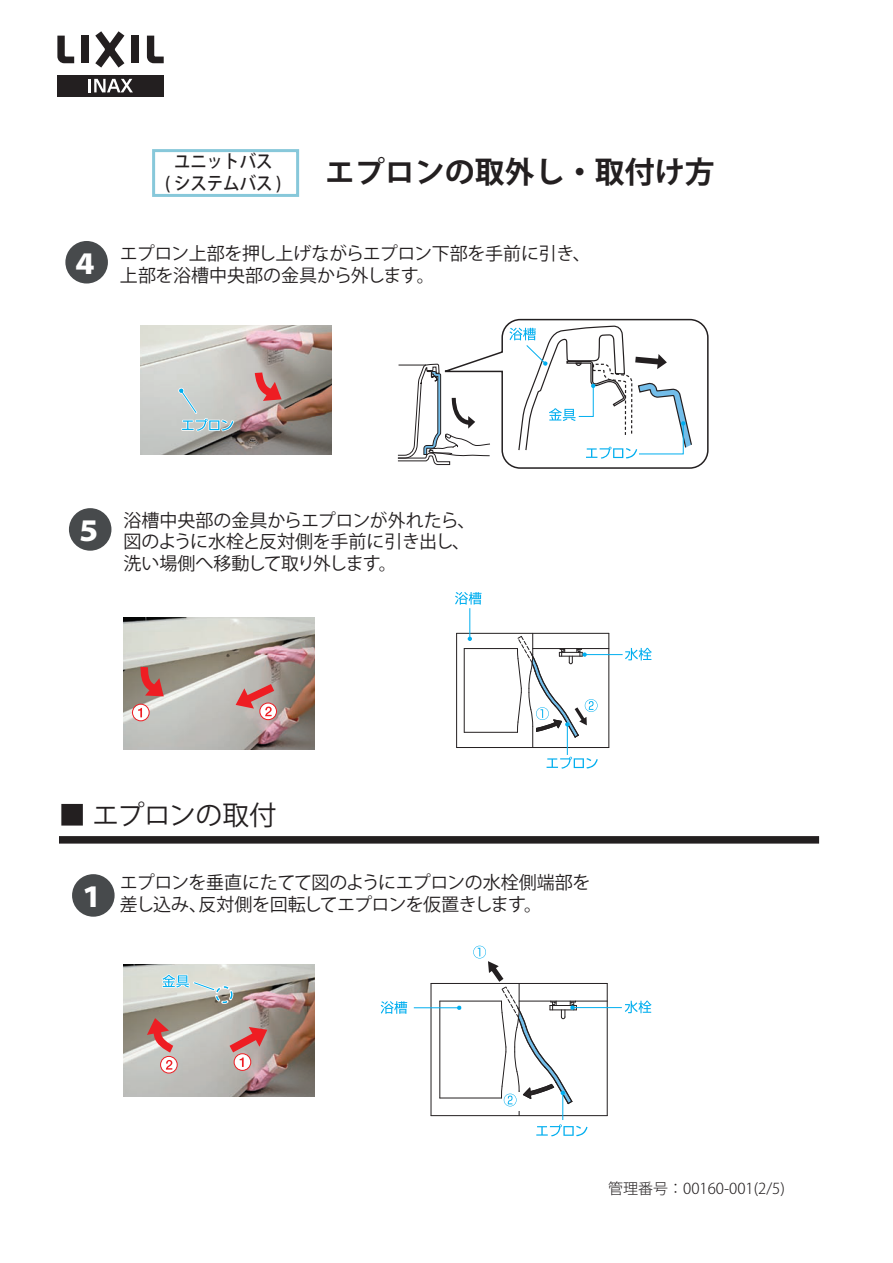
<style>
.page{position:relative;width:893px;height:1263px;background:#fff}
.page>*{position:absolute;margin:0;border:0;box-sizing:border-box;transform-origin:0 0}
.t1{font:700 30px "Koz Go Pro";color:#231f20}
.t2{font:27px "Koz Go Pro";letter-spacing:-.02em;color:#231f20}
.t3{font:800 27px "Koz Go Pro";color:#fff}
.t4{font:18px/21.6px "Koz Go Pro";letter-spacing:-.02em;color:#231f20}
.t5{font:500 18px/21.6px "Koz Go Pro";color:#231f20;text-align:center;scale:.91 1}
.t6{font:300 15px "Koz Go Pro";color:#231f20}
</style>
<div class="page">
<div style="left:65px;top:241px;width:43px;height:42px;background:#474a4c;border-radius:50%"></div>
<div style="left:69px;top:508px;width:42px;height:43px;background:#474a4c;border-radius:50%"></div>
<img style="left:124px;top:618px;width:191px;height:132px">
<img style="left:140px;top:325px;width:191px;height:129px">
<svg style="left:547px;top:757px;width:51px;height:12px"></svg>
<svg style="left:625px;top:648px;width:27px;height:12px"></svg>
<svg style="left:455px;top:592px;width:27px;height:13px"></svg>
<svg style="left:251px;top:365px;width:31px;height:38px"></svg>
<svg style="left:137px;top:659px;width:27px;height:39px"></svg>
<hr style="left:464px;top:732px;width:53px;height:1px;background:#231f20">
<hr style="left:464px;top:648px;width:53px;height:1px;background:#231f20">
<hr style="left:457px;top:747px;width:152px;height:1px;background:#231f20">
<hr style="left:457px;top:633px;width:152px;height:1px;background:#231f20">
<hr style="left:464px;top:648px;width:1px;height:84px;background:#231f20">
<hr style="left:456px;top:633px;width:1px;height:114px;background:#231f20">
<hr style="left:533px;top:648px;width:76px;height:1px;background:#231f20">
<hr style="left:609px;top:633px;width:1px;height:114px;background:#231f20">
<svg style="left:468px;top:636px;width:4px;height:5px"></svg>
<hr style="left:469px;top:608px;width:1px;height:31px;background:#00aeef">
<hr style="left:567px;top:724px;width:1px;height:31px;background:#00aeef">
<hr style="left:585px;top:654px;width:38px;height:1px;background:#00aeef">
<svg style="left:397px;top:318px;width:312px;height:151px"></svg>
<svg style="left:517px;top:633px;width:81px;height:114px"></svg>
<svg style="left:132px;top:704px;width:17px;height:17px"></svg>
<div style="left:132px;top:704px;width:18px;height:17px;border:1px solid #ee1d23;border-radius:50%"></div>
<svg style="left:138px;top:708px;width:4px;height:9px"></svg>
<svg style="left:260px;top:703px;width:16px;height:17px"></svg>
<div style="left:259px;top:702px;width:18px;height:18px;border:1px solid #ee1d23;border-radius:50%"></div>
<svg style="left:236px;top:677px;width:47px;height:39px;background:#c5918e"></svg>
<svg style="left:178px;top:387px;width:57px;height:46px;background:#becbcb"></svg>
<hr style="left:440px;top:1098px;width:61px;height:1px;background:#231f20">
<hr style="left:440px;top:1001px;width:61px;height:1px;background:#231f20">
<hr style="left:431px;top:1115px;width:176px;height:1px;background:#231f20">
<hr style="left:431px;top:983px;width:176px;height:1px;background:#231f20">
<hr style="left:440px;top:1001px;width:1px;height:97px;background:#231f20">
<hr style="left:431px;top:983px;width:1px;height:132px;background:#231f20">
<hr style="left:519px;top:1001px;width:88px;height:1px;background:#231f20">
<hr style="left:607px;top:983px;width:1px;height:132px;background:#231f20">
<svg style="left:381px;top:1001px;width:26px;height:13px"></svg>
<svg style="left:457px;top:1005px;width:5px;height:5px"></svg>
<svg style="left:625px;top:1001px;width:26px;height:12px"></svg>
<hr style="left:572px;top:1007px;width:50px;height:1px;background:#00aeef">
<svg style="left:473px;top:946px;width:115px;height:190px"></svg>
<hr style="left:414px;top:1007px;width:45px;height:1px;background:#00aeef">
<img style="left:124px;top:964px;width:191px;height:132px">
<div style="left:215px;top:985px;width:18px;height:19px;border:3px dashed #fff;border-radius:50%"></div>
<div style="left:216px;top:986px;width:17px;height:17px;border:2px dashed #00aeef;border-radius:50%"></div>
<svg style="left:160px;top:973px;width:57px;height:20px"></svg>
<svg style="left:234px;top:1054px;width:17px;height:16px"></svg>
<div style="left:234px;top:1053px;width:17px;height:18px;border:1px solid #ee1d23;border-radius:50%"></div>
<svg style="left:221px;top:1025px;width:46px;height:42px;background:#c89795"></svg>
<svg style="left:161px;top:1056px;width:16px;height:17px"></svg>
<div style="left:160px;top:1056px;width:18px;height:17px;border:1px solid #ee1d23;border-radius:50%"></div>
<svg style="left:145px;top:1018px;width:34px;height:51px;background:#ca9a96"></svg>
<div style="left:72px;top:874px;width:43px;height:43px;background:#474a4c;border-radius:50%"></div>
<svg style="left:57px;top:36px;width:17px;height:27px"></svg>
<svg style="left:147px;top:36px;width:17px;height:27px"></svg>
<div style="left:81px;top:36px;width:8px;height:27px;background:#231f20"></div>
<div style="left:131px;top:36px;width:7px;height:27px;background:#231f20"></div>
<svg style="left:95px;top:31px;width:29px;height:37px"></svg>
<div style="left:57px;top:75px;width:107px;height:21px;background:#231f20"></div>
<svg style="left:88px;top:79px;width:45px;height:13px"></svg>
<div style="left:152px;top:149px;width:147px;height:48px;border:3px solid #87c8da"></div>
<div style="left:59px;top:836px;width:760px;height:7px;background:#231f20"></div>
<p class="t5" style="left:165px;top:151px;width:129px">ユニットバス<br>( システムバス )</p>
<h1 class="t1" style="left:325px;top:153px;width:392px">エプロンの取外し・取付け方</h1>
<h2 class="t3" style="left:72px;top:246px;width:28px">４</h2>
<p class="t4" style="left:120px;top:243px;width:473px">エプロン上部を押し上げながらエプロン下部を手前に引き、上部を浴槽中央部の金具から外します。</p>
<h2 class="t3" style="left:75px;top:513px;width:28px">５</h2>
<p class="t4" style="left:124px;top:510px;width:353px">浴槽中央部の金具からエプロンが外れたら、図のように水栓と反対側を手前に引き出し、洗い場側へ移動して取り外します。</p>
<h2 class="t2" style="left:59px;top:798px;width:219px">■ エプロンの取付</h2>
<h2 class="t3" style="left:78px;top:879px;width:28px">１</h2>
<p class="t4" style="left:120px;top:872px;width:472px">エプロンを垂直にたてて図のようにエプロンの水栓側端部を差し込み、反対側を回転してエプロンを仮置きします。</p>
<p class="t6" style="left:608px;top:1179px;width:178px">管理番号：00160-001(2/5)</p>
</div>
